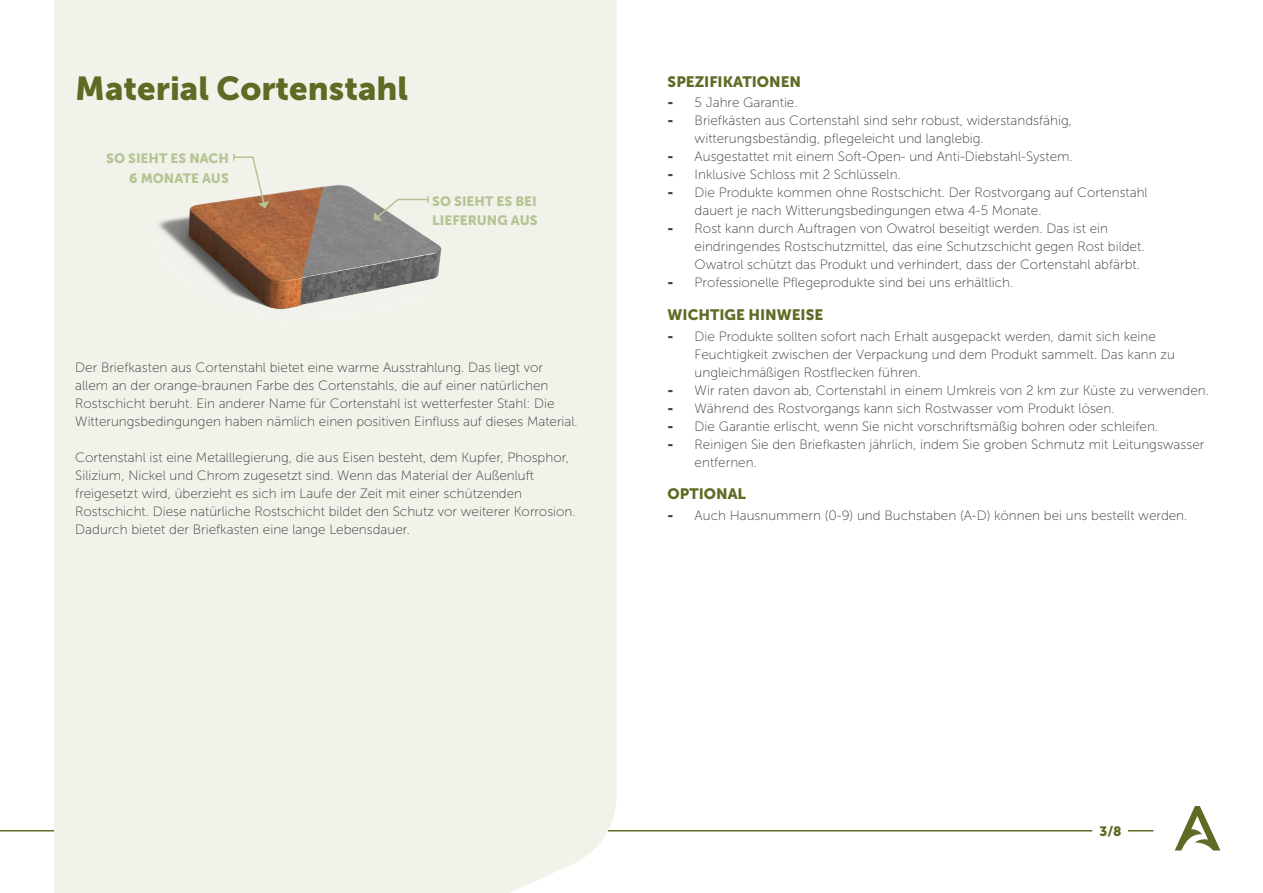
<style>
.page{position:relative;width:1263px;height:893px;background:#fff}
.page>*{position:absolute;margin:0;border:0;box-sizing:border-box;transform-origin:0 0}
.t1{font:33px "Museo Sans 900";color:#5f6b24}
.t2{font:15px "Museo Sans 900";color:#5f6b24}
.t3{font:13.5px/18px "Museo Sans 100";color:#3c3c3b}
.t4{font:13.5px/19.5px "Museo Sans 900";color:#b6c494;text-align:right}
.t5{font:13.5px "Museo Sans 900";color:#5f6b24}
.s1{font-family:"Museo Sans 900"}
</style>
<div class="page">
<svg style="left:1175px;top:806px;width:45px;height:44px"></svg>
<svg style="left:1128px;top:830px;width:25px;height:1px"></svg>
<hr style="left:0;top:830px;width:80px;height:1px;background:#5f6b24">
<hr style="left:217px;top:830px;width:875px;height:1px;background:#5f6b24">
<div style="left:54px;top:0;width:563px;height:893px;background:#f1f3eb"></div>
<img style="left:111px;top:142px;width:419px;height:200px">
<svg style="left:232px;top:154px;width:37px;height:54px;background:#e0d6c6"></svg>
<svg style="left:373px;top:196px;width:57px;height:25px"></svg>
<h1 class="t1" style="left:75px;top:70px;width:334px">Material Cortenstahl</h1>
<p class="t4" style="left:106px;top:149px;width:124px">SO SIEHT ES NACH<br>6 MONATE AUS</p>
<p class="t4" style="left:432px;top:191px;width:107px;text-align:left">SO SIEHT ES BEI<br>LIEFERUNG AUS</p>
<p class="t3" style="left:75px;top:359px;width:504px">Der Briefkasten aus Cortenstahl bietet eine warme Ausstrahlung. Das liegt vor allem an der orange-braunen Farbe des Cortenstahls, die auf einer natürlichen Rostschicht beruht. Ein anderer Name für Cortenstahl ist wetterfester Stahl: Die Witterungsbedingungen haben nämlich einen positiven Einfluss auf dieses Material.</p>
<p class="t3" style="left:75px;top:449px;width:502px">Cortenstahl ist eine Metalllegierung, die aus Eisen besteht, dem Kupfer, Phosphor, Silizium, Nickel und Chrom zugesetzt sind. Wenn das Material der Außenluft freigesetzt wird, überzieht es sich im Laufe der Zeit mit einer schützenden Rostschicht. Diese natürliche Rostschicht bildet den Schutz vor weiterer Korrosion.<br>Dadurch bietet der Briefkasten eine lange Lebensdauer.</p>
<p class="t2" style="left:668px;top:73px;width:135px">SPEZIFIKATIONEN</p>
<p class="t3" style="left:668px;top:94px;width:131px"><span class="s1">-</span> 5 Jahre Garantie.</p>
<p class="t3" style="left:695px;top:112px;width:379px;text-indent:-27px"><span class="s1">-</span> Briefkästen aus Cortenstahl sind sehr robust, widerstandsfähig, witterungsbeständig, pflegeleicht und langlebig.</p>
<p class="t3" style="left:668px;top:148px;width:407px"><span class="s1">-</span> Ausgestattet mit einem Soft-Open- und Anti-Diebstahl-System.</p>
<p class="t3" style="left:668px;top:166px;width:235px"><span class="s1">-</span> Inklusive Schloss mit 2 Schlüsseln.</p>
<p class="t3" style="left:695px;top:184px;width:455px;text-indent:-27px"><span class="s1">-</span> Die Produkte kommen ohne Rostschicht. Der Rostvorgang auf Cortenstahl dauert je nach Witterungsbedingungen etwa 4-5 Monate.</p>
<p class="t3" style="left:695px;top:220px;width:451px;text-indent:-27px"><span class="s1">-</span> Rost kann durch Auftragen von Owatrol beseitigt werden. Das ist ein eindringendes Rostschutzmittel, das eine Schutzschicht gegen Rost bildet.<br>Owatrol schützt das Produkt und verhindert, dass der Cortenstahl abfärbt.</p>
<p class="t3" style="left:668px;top:274px;width:347px"><span class="s1">-</span> Professionelle Pflegeprodukte sind bei uns erhältlich.</p>
<p class="t2" style="left:668px;top:306px;width:157px">WICHTIGE HINWEISE</p>
<p class="t3" style="left:695px;top:327px;width:482px;text-indent:-27px"><span class="s1">-</span> Die Produkte sollten sofort nach Erhalt ausgepackt werden, damit sich keine<br>Feuchtigkeit zwischen der Verpackung und dem Produkt sammelt. Das kann zu ungleichmäßigen Rostflecken führen.</p>
<p class="t3" style="left:668px;top:381px;width:543px"><span class="s1">-</span> Wir raten davon ab, Cortenstahl in einem Umkreis von 2 km zur Küste zu verwenden.</p>
<p class="t3" style="left:668px;top:399px;width:448px"><span class="s1">-</span> Während des Rostvorgangs kann sich Rostwasser vom Produkt lösen.</p>
<p class="t3" style="left:668px;top:417px;width:492px"><span class="s1">-</span> Die Garantie erlischt, wenn Sie nicht vorschriftsmäßig bohren oder schleifen.</p>
<p class="t3" style="left:695px;top:435px;width:511px;text-indent:-27px"><span class="s1">-</span> Reinigen Sie den Briefkasten jährlich, indem Sie groben Schmutz mit Leitungswasser entfernen.</p>
<p class="t2" style="left:668px;top:485px;width:80px">OPTIONAL</p>
<p class="t3" style="left:668px;top:506px;width:521px"><span class="s1">-</span> Auch Hausnummern (0-9) und Buchstaben (A-D) können bei uns bestellt werden.</p>
<p class="t5" style="left:1099px;top:823px;width:24px">3/8</p>
</div>
